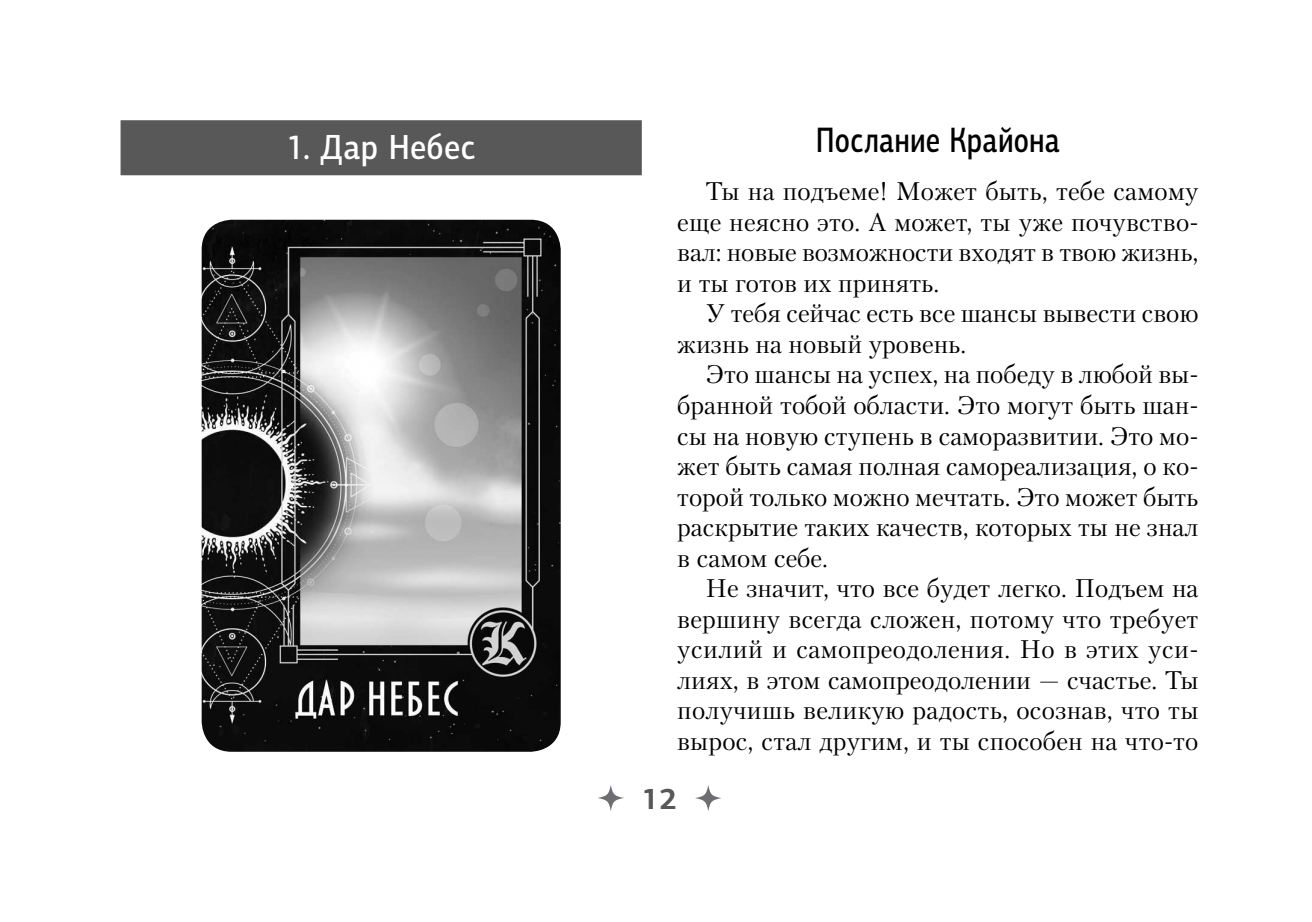
<style>
.page{position:relative;width:1312px;height:922px;background:#fff}
.page>*{position:absolute;margin:0;border:0;box-sizing:border-box;transform-origin:0 0}
.t1{font:500 35.5px "PF Centro Sans Pro";letter-spacing:.015em;color:#000;scale:.78 1}
.t2{font:500 35px "PF Centro Sans Pro";letter-spacing:.015em;color:#fff;scale:.89 1}
.t3{font:700 30px "PF Centro Sans Pro";color:#585858}
.t4{font:25.25px/30.5px "Petersburg";color:#000;text-align:justify}
</style>
<div class="page">
<svg style="left:597px;top:784px;width:27px;height:26px"></svg>
<svg style="left:694px;top:784px;width:27px;height:26px"></svg>
<div style="left:120px;top:120px;width:521px;height:55px;background:#585858"></div>
<img style="left:202px;top:220px;width:358px;height:531px;border-radius:30px">
<h2 class="t2" style="left:287px;top:133px;width:213px">1. Дар Небес</h2>
<h1 class="t1" style="left:815px;top:125px;width:314px">Послание Крайона</h1>
<p class="t4" style="left:677px;top:178px;width:522px;text-indent:28px">Ты на подъеме! Может быть, тебе самому еще неясно это. А может, ты уже почувство&shy;вал: новые возможности входят в твою жизнь, и ты готов их принять.</p>
<p class="t4" style="left:677px;top:300px;width:522px;text-indent:28px">У тебя сейчас есть все шансы вывести свою жизнь на новый уровень.</p>
<p class="t4" style="left:677px;top:361px;width:522px;text-indent:28px">Это шансы на успех, на победу в любой вы&shy;бранной тобой области. Это могут быть шан&shy;сы на новую ступень в саморазвитии. Это мо&shy;жет быть самая полная самореализация, о ко&shy;торой только можно мечтать. Это может быть раскрытие таких качеств, которых ты не знал в самом себе.</p>
<p class="t4" style="left:677px;top:574px;width:522px;text-indent:28px">Не значит, что все будет легко. Подъем на вершину всегда сложен, потому что требует усилий и самопреодоления. Но в этих уси&shy;лиях, в этом самопреодолении — счастье. Ты получишь великую радость, осознав, что ты вырос, стал другим, и ты способен на что-то</p>
<p class="t3" style="left:641px;top:785px;width:37px">12</p>
</div>
